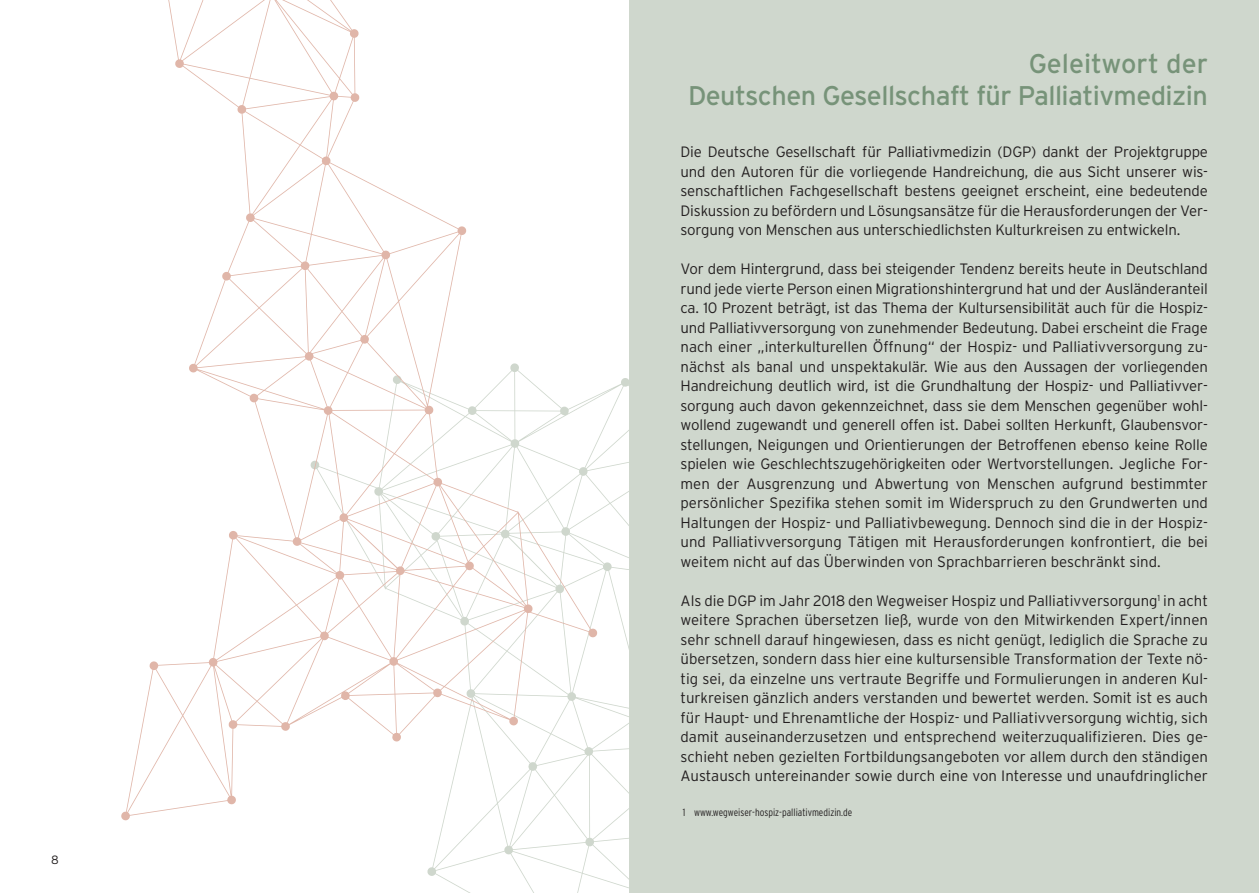
<style>
.page{position:relative;width:1259px;height:893px;background:#fff}
.page>*{position:absolute;margin:0;border:0;box-sizing:border-box;transform-origin:0 0}
.t1{font:27px/32.4px "Interstate";letter-spacing:-.02em;color:#779379;text-align:right}
.t2{font:300 15px/19.5px "Interstate";color:#231f20;text-align:justify}
.t3{font:300 12px "Interstate";color:#231f20}
.t4{font:300 condensed 10.5px "Interstate";color:#231f20}
</style>
<div class="page">
<div style="left:629px;top:0;width:630px;height:893px;background:#cfd7cd"></div>
<svg style="left:427px;top:378px;width:202px;height:515px"></svg>
<svg style="left:121px;top:0;width:477px;height:820px"></svg>
<p class="t3" style="left:51px;top:853px;width:9px">8</p>
<h1 class="t1" style="left:688px;top:47px;width:521px">Geleitwort der<br>Deutschen Gesellschaft für Palliativmedizin</h1>
<p class="t2" style="left:680px;top:142px;width:529px">Die Deutsche Gesellschaft für Palliativmedizin (DGP) dankt der Projektgruppe und den Autoren für die vorliegende Handreichung, die aus Sicht unserer wis&shy;senschaftlichen Fachgesellschaft bestens geeignet erscheint, eine bedeutende Diskussion zu befördern und Lösungsansätze für die Herausforderungen der Ver&shy;sorgung von Menschen aus unterschiedlichsten Kulturkreisen zu entwickeln.</p>
<p class="t2" style="left:680px;top:259px;width:529px">Vor dem Hintergrund, dass bei steigender Tendenz bereits heute in Deutschland rund jede vierte Person einen Migrationshintergrund hat und der Ausländeranteil ca. 10 Prozent beträgt, ist das Thema der Kultursensibilität auch für die Hospiz&shy;und Palliativversorgung von zunehmender Bedeutung. Dabei erscheint die Frage nach einer „interkulturellen Öffnung“ der Hospiz- und Palliativversorgung zu&shy;nächst als banal und unspektakulär. Wie aus den Aussagen der vorliegenden Handreichung deutlich wird, ist die Grundhaltung der Hospiz- und Palliativver&shy;sorgung auch davon gekennzeichnet, dass sie dem Menschen gegenüber wohl&shy;wollend zugewandt und generell offen ist. Dabei sollten Herkunft, Glaubensvor&shy;stellungen, Neigungen und Orientierungen der Betroffenen ebenso keine Rolle spielen wie Geschlechtszugehörigkeiten oder Wertvorstellungen. Jegliche For&shy;men der Ausgrenzung und Abwertung von Menschen aufgrund bestimmter persönlicher Spezifika stehen somit im Widerspruch zu den Grundwerten und Haltungen der Hospiz- und Palliativbewegung. Dennoch sind die in der Hospiz&shy;und Palliativversorgung Tätigen mit Herausforderungen konfrontiert, die bei weitem nicht auf das Überwinden von Sprachbarrieren beschränkt sind.</p>
<p class="t2" style="left:680px;top:590px;width:529px">Als die DGP im Jahr 2018 den Wegweiser Hospiz und Palliativversorgung<sup>1</sup> in acht weitere Sprachen übersetzen ließ, wurde von den Mitwirkenden Expert/innen sehr schnell darauf hingewiesen, dass es nicht genügt, lediglich die Sprache zu übersetzen, sondern dass hier eine kultursensible Transformation der Texte nö&shy;tig sei, da einzelne uns vertraute Begriffe und Formulierungen in anderen Kul&shy;turkreisen gänzlich anders verstanden und bewertet werden. Somit ist es auch für Haupt- und Ehrenamtliche der Hospiz- und Palliativversorgung wichtig, sich damit auseinanderzusetzen und entsprechend weiterzuqualifizieren. Dies ge&shy;schieht neben gezielten Fortbildungsangeboten vor allem durch den ständigen Austausch untereinander sowie durch eine von Interesse und unaufdringlicher</p>
<p class="t4" style="left:683px;top:807px;width:171px">1 www.wegweiser-hospiz-palliativmedizin.de</p>
</div>
